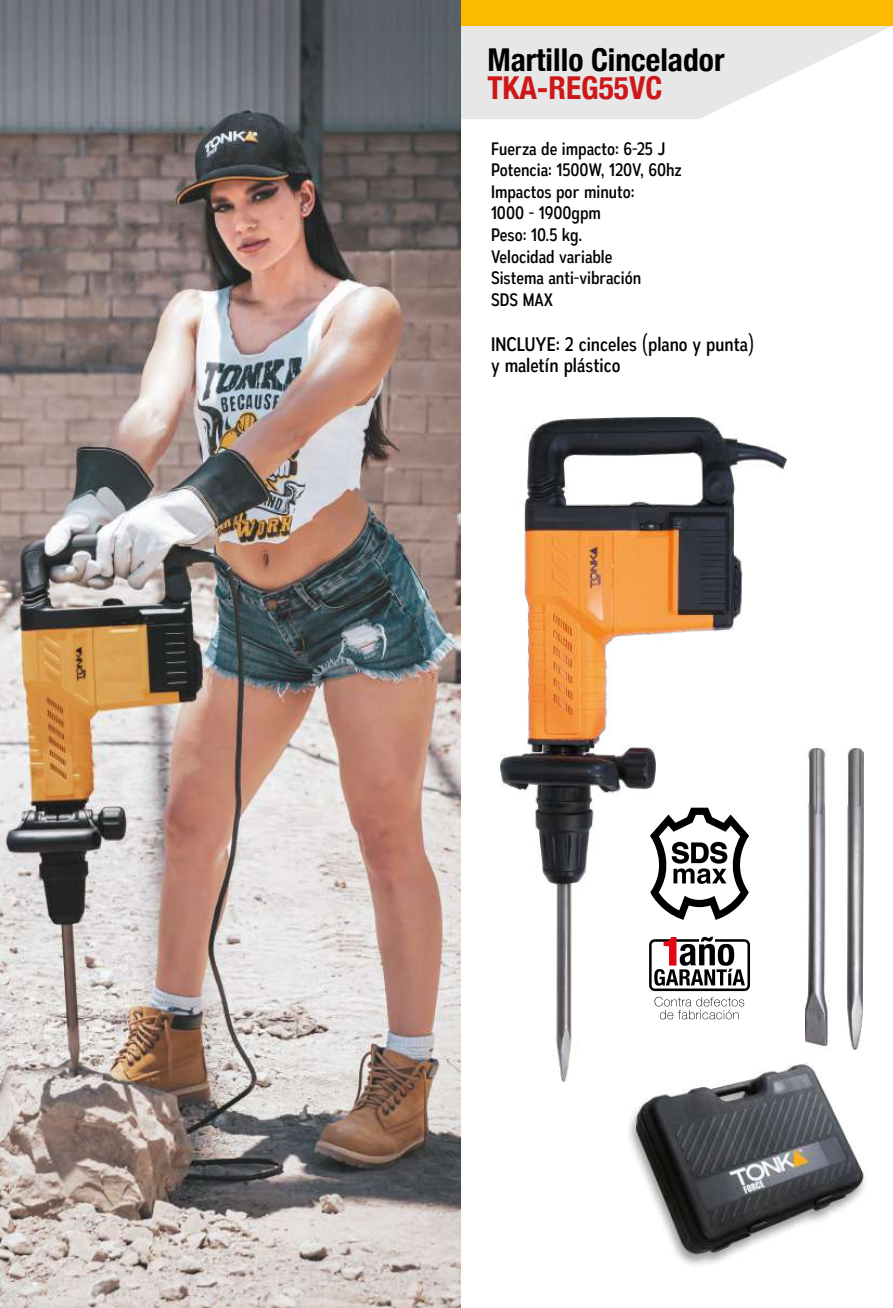
<style>
.page{position:relative;width:893px;height:1308px;background:#fff}
.page>*{position:absolute;margin:0;border:0;box-sizing:border-box;transform-origin:0 0}
.t1{font:700 condensed 31.5px "Helvetica Neue";color:#000}
.t2{font:700 condensed 31.5px "Helvetica Neue";color:#cd1719}
.t3{font:19.57px/21.6px "Autoradiographic Rg";color:#000}
.t4{font:18px/21.6px "Autoradiographic Rg";color:#000}
</style>
<div class="page">
<svg style="left:460px;top:25px;width:433px;height:94px"></svg>
<div style="left:459px;top:0;width:434px;height:25px;background:#fbba00"></div>
<img style="left:501px;top:417px;width:286px;height:664px">
<img style="left:623px;top:1062px;width:242px;height:203px">
<svg style="left:650px;top:807px;width:99px;height:113px"></svg>
<svg style="left:649px;top:936px;width:101px;height:83px"></svg>
<img style="left:806px;top:748px;width:57px;height:301px">
<img style="left:0;top:0;width:460px;height:1307px">
<h1 class="t1" style="left:487px;top:33px;width:239px">Martillo Cincelador</h1>
<h1 class="t2" style="left:487px;top:62px;width:176px">TKA-REG55VC</h1>
<p class="t4" style="left:491px;top:138px;width:192px">Fuerza de impacto: 6-25 J<br>Potencia: 1500W, 120V, 60hz<br>Impactos por minuto:<br>1000 - 1900gpm<br>Peso: 10.5 kg.<br>Velocidad variable<br>Sistema anti-vibración<br>SDS MAX</p>
<p class="t3" style="left:491px;top:333px;width:265px">INCLUYE: 2 cinceles (plano y punta) y maletín plástico</p>
</div>
